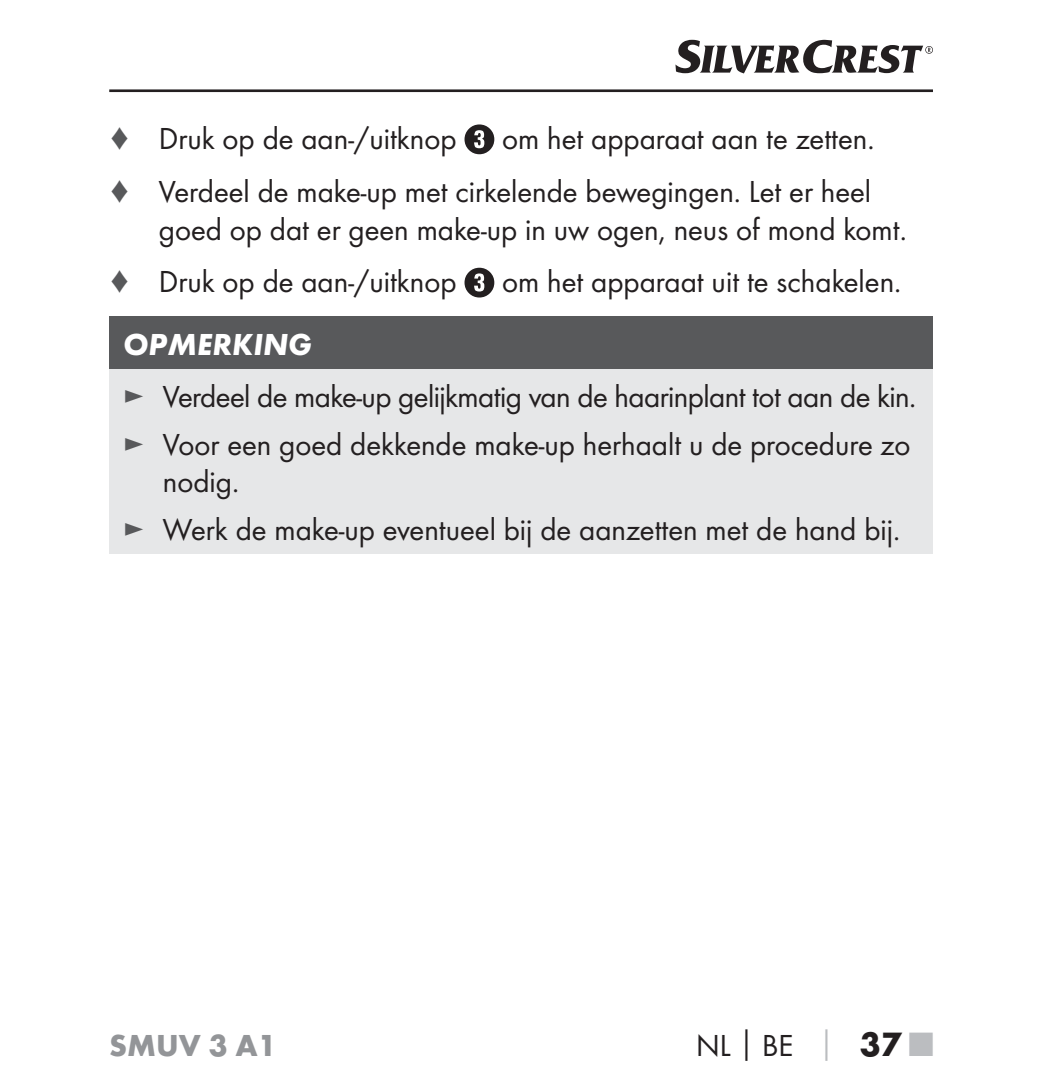
<style>
.page{position:relative;width:1042px;height:1092px;background:#fff}
.page>*{position:absolute;margin:0;border:0;box-sizing:border-box;transform-origin:0 0}
.t1{font:31.5px/52.5px "Futura Boo";color:#231f20}
.t2{font:31.5px/47.6px "Futura Boo";letter-spacing:-.02em;color:#231f20}
.t3{font:italic 700 31.5px "Futura";color:#fff}
.t4{font:700 31.5px "Futura";color:#939598}
.s1{color:#58595b}
.s2{font-family:"Futura";font-weight:700}
.s3{font-family:"Futura";font-weight:700;color:#bbbdc0}
.s4{font-family:"Futura";font-weight:700;font-size:35px}
.s5{font-family:"Futura";font-weight:700;font-size:35px;color:#bbbdc0}
</style>
<div class="page">
<hr style="left:109px;top:89px;width:824px;height:3px;background:#231f20">
<svg style="left:675px;top:40px;width:258px;height:33px"></svg>
<svg style="left:464px;top:124px;width:30px;height:30px"></svg>
<svg style="left:464px;top:268px;width:30px;height:29px"></svg>
<div style="left:109px;top:316px;width:824px;height:53px;background:#58595b"></div>
<div style="left:109px;top:369px;width:824px;height:185px;background:#e6e7e8"></div>
<p class="t1" style="left:109px;top:114px;width:349px"><span class="s1">♦</span> Druk op de aan-/uitknop</p>
<p class="t1" style="left:109px;top:114px;width:767px;text-align:right">om het apparaat aan te zetten.<br><span class="s1">♦</span> Verdeel de make-up met cirkelende bewegingen. Let er heel</p>
<p class="t1" style="left:109px;top:204px;width:799px;text-indent:50px">goed op dat er geen make-up in uw ogen, neus of mond komt. <span class="s1">♦</span> Druk op de aan-/uitknop</p>
<p class="t1" style="left:502px;top:257px;width:401px">om het apparaat uit te schakelen.</p>
<p class="t3" style="left:123px;top:334px;width:190px">OPMERKING</p>
<p class="t2" style="left:123px;top:374px;width:794px"><span class="s1">►</span> Verdeel de make-up gelijkmatig van de haarinplant tot aan de kin. <span class="s1">►</span> Voor een goed dekkende make-up herhaalt u de procedure zo</p>
<p class="t1" style="left:123px;top:459px;width:778px;line-height:47.6px;text-indent:40px">nodig.<br><span class="s1">►</span> Werk de make-up eventueel bij de aanzetten met de hand bij.</p>
<p class="t4" style="left:109px;top:1033px;width:169px">SMUV 3 A1</p>
<p class="t1" style="left:696px;top:1021px;width:238px">NL<span class="s2">│</span>BE <span class="s3">│</span> <span class="s4">37</span> <span class="s5">■</span></p>
</div>
